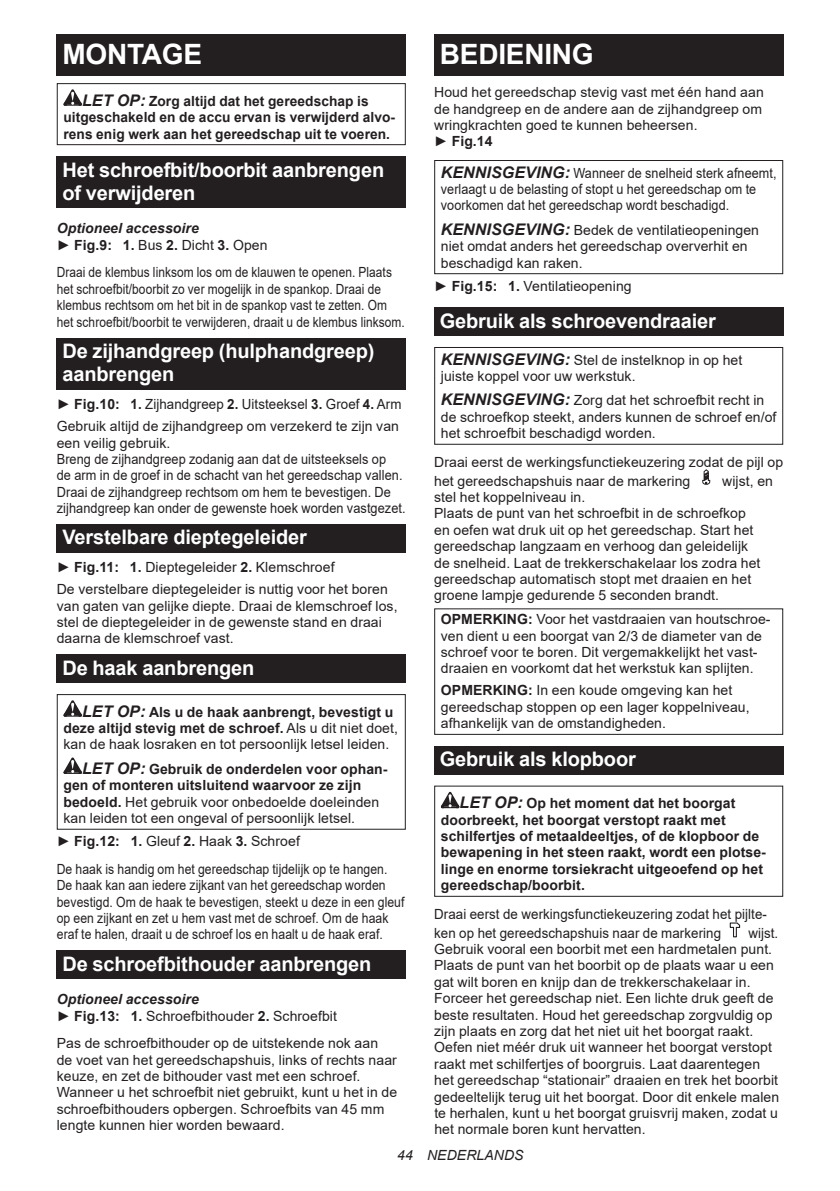
<style>
.page{position:relative;width:840px;height:1191px;background:#fff}
.page>*{position:absolute;margin:0;border:0;box-sizing:border-box;transform-origin:0 0}
.t1{font:700 28px "Arial";letter-spacing:-.01em;color:#fff}
.t2{font:700 20px/23.4px "Arial";letter-spacing:-.01em;color:#fff}
.t3{font:14px/16.4px "Arial";letter-spacing:.005em;color:#231f20}
.t4{font:14px/16.4px "Arial";letter-spacing:.005em;color:#231f20;scale:.95 1}
.t5{font:700 14px/16.4px "Arial";letter-spacing:.005em;color:#231f20;text-align:center}
.t6{font:14px/16.4px "Arial";letter-spacing:.005em;color:#231f20;scale:.85 1}
.t7{font:14px/16.4px "Arial";letter-spacing:.005em;color:#231f20;scale:.87 1}
.t8{font:14px/16.4px "Arial";letter-spacing:.005em;color:#231f20;scale:.9 1}
.t9{font:italic 700 14px/16.4px "Arial";letter-spacing:.005em;color:#231f20}
.t10{font:italic 14px "Arial";letter-spacing:.005em;color:#231f20}
.s1{font-style:italic;font-size:16px}
.s2{font-weight:400;font-style:normal}
.s3{font-style:normal}
.s4{font-weight:700}
.s5{font-weight:700;font-style:italic;font-size:16px}
.s6{font-weight:700;font-style:italic}
</style>
<div class="page">
<div style="left:57px;top:34px;width:348px;height:41px;background:#231f20"></div>
<svg style="left:63px;top:89px;width:19px;height:17px"></svg>
<div style="left:57px;top:83px;width:348px;height:62px;border:1px solid #231f20"></div>
<div style="left:57px;top:156px;width:348px;height:52px;background:#231f20"></div>
<div style="left:57px;top:338px;width:348px;height:52px;background:#231f20"></div>
<div style="left:57px;top:524px;width:348px;height:29px;background:#231f20"></div>
<div style="left:57px;top:654px;width:348px;height:29px;background:#231f20"></div>
<svg style="left:63px;top:700px;width:19px;height:16px"></svg>
<svg style="left:63px;top:757px;width:19px;height:17px"></svg>
<div style="left:57px;top:694px;width:348px;height:135px;border:1px solid #231f20"></div>
<div style="left:57px;top:950px;width:348px;height:29px;background:#231f20"></div>
<div style="left:434px;top:34px;width:348px;height:41px;background:#231f20"></div>
<div style="left:434px;top:160px;width:348px;height:114px;border:1px solid #231f20"></div>
<div style="left:434px;top:307px;width:348px;height:29px;background:#231f20"></div>
<div style="left:434px;top:347px;width:348px;height:98px;border:1px solid #231f20"></div>
<svg style="left:702px;top:469px;width:8px;height:16px"></svg>
<div style="left:434px;top:608px;width:348px;height:127px;border:1px solid #231f20"></div>
<div style="left:434px;top:746px;width:348px;height:28px;background:#231f20"></div>
<svg style="left:440px;top:792px;width:19px;height:16px"></svg>
<svg style="left:729px;top:922px;width:11px;height:15px"></svg>
<h1 class="t1" style="left:62px;top:34px;width:141px">MONTAGE</h1>
<p class="t5" style="left:63px;top:93px;width:333px"><span class="s1">LET OP:</span> Zorg altijd dat het gereedschap is uitgeschakeld en de accu ervan is verwijderd alvo&shy;rens enig werk aan het gereedschap uit te voeren.</p>
<h2 class="t2" style="left:62px;top:158px;width:323px">Het schroefbit/boorbit aanbrengen of verwijderen</h2>
<p class="t9" style="left:57px;top:221px;width:212px">Optioneel accessoire<br><span class="s2">►</span> <span class="s3">Fig.9: 1.</span> <span class="s2">Bus</span> <span class="s3">2.</span> <span class="s2">Dicht</span> <span class="s3">3.</span> <span class="s2">Open</span></p>
<p class="t6" style="left:57px;top:264px;width:411px">Draai de klembus linksom los om de klauwen te openen. Plaats het schroefbit/boorbit zo ver mogelijk in de spankop. Draai de klembus rechtsom om het bit in de spankop vast te zetten. Om het schroefbit/boorbit te verwijderen, draait u de klembus linksom.</p>
<h2 class="t2" style="left:62px;top:339px;width:313px">De zijhandgreep (hulphandgreep) aanbrengen</h2>
<p class="t3" style="left:57px;top:393px;width:346px;line-height:22px">► <span class="s4">Fig.10: 1.</span> Zijhandgreep <span class="s4">2.</span> Uitsteeksel <span class="s4">3.</span> Groef <span class="s4">4.</span> Arm<br>Gebruik altijd de zijhandgreep om verzekerd te zijn van</p>
<p class="t3" style="left:57px;top:434px;width:350px">een veilig gebruik.<br>Breng de zijhandgreep zodanig aan dat de uitsteeksels op<br>de arm in de groef in de schacht van het gereedschap vallen.<br>Draai de zijhandgreep rechtsom om hem te bevestigen. De zijhandgreep kan onder de gewenste hoek worden vastgezet.</p>
<h2 class="t2" style="left:62px;top:526px;width:246px">Verstelbare dieptegeleider</h2>
<p class="t3" style="left:57px;top:556px;width:332px;line-height:22px">► <span class="s4">Fig.11: 1.</span> Dieptegeleider <span class="s4">2.</span> Klemschroef<br>De verstelbare dieptegeleider is nuttig voor het boren</p>
<p class="t3" style="left:57px;top:597px;width:342px">van gaten van gelijke diepte. Draai de klemschroef los, stel de dieptegeleider in de gewenste stand en draai daarna de klemschroef vast.</p>
<h2 class="t2" style="left:62px;top:656px;width:193px">De haak aanbrengen</h2>
<p class="t3" style="left:63px;top:703px;width:336px;text-indent:19px"><span class="s5">LET OP:</span> <span class="s4">Als u de haak aanbrengt, bevestigt u deze altijd stevig met de schroef.</span> Als u dit niet doet, kan de haak losraken en tot persoonlijk letsel leiden.</p>
<p class="t3" style="left:63px;top:760px;width:325px;text-indent:19px"><span class="s5">LET OP:</span> <span class="s4">Gebruik de onderdelen voor ophan&shy;gen of monteren uitsluitend waarvoor ze zijn bedoeld.</span> Het gebruik voor onbedoelde doeleinden kan leiden tot een ongeval of persoonlijk letsel.</p>
<p class="t3" style="left:57px;top:827px;width:332px;line-height:27.8px">► <span class="s4">Fig.12: 1.</span> Gleuf <span class="s4">2.</span> Haak <span class="s4">3.</span> Schroef<br>De haak is handig om het gereedschap tijdelijk op te hangen.</p>
<p class="t7" style="left:57px;top:877px;width:401px">De haak kan aan iedere zijkant van het gereedschap worden bevestigd. Om de haak te bevestigen, steekt u deze in een gleuf op een zijkant en zet u hem vast met de schroef. Om de haak eraf te halen, draait u de schroef los en haalt u de haak eraf.</p>
<h2 class="t2" style="left:62px;top:952px;width:310px">De schroefbithouder aanbrengen</h2>
<p class="t3" style="left:57px;top:991px;width:281px"><span class="s6">Optioneel accessoire<br></span>► <span class="s4">Fig.13: 1.</span> Schroefbithouder <span class="s4">2.</span> Schroefbit</p>
<p class="t3" style="left:57px;top:1035px;width:342px">Pas de schroefbithouder op de uitstekende nok aan de voet van het gereedschapshuis, links of rechts naar keuze, en zet de bithouder vast met een schroef.<br>Wanneer u het schroefbit niet gebruikt, kunt u het in de schroefbithouders opbergen. Schroefbits van 45 mm lengte kunnen hier worden bewaard.</p>
<h1 class="t1" style="left:439px;top:34px;width:155px">BEDIENING</h1>
<p class="t3" style="left:434px;top:84px;width:331px">Houd het gereedschap stevig vast met één hand aan de handgreep en de andere aan de zijhandgreep om wringkrachten goed te kunnen beheersen.<br>► <span class="s4">Fig.14</span></p>
<p class="t8" style="left:440px;top:164px;width:374px"><span class="s5">KENNISGEVING:</span> Wanneer de snelheid sterk afneemt, verlaagt u de belasting of stopt u het gereedschap om te voorkomen dat het gereedschap wordt beschadigd.</p>
<p class="t3" style="left:440px;top:221px;width:319px"><span class="s5">KENNISGEVING:</span> Bedek de ventilatieopeningen niet omdat anders het gereedschap oververhit en beschadigd kan raken.</p>
<p class="t3" style="left:434px;top:277px;width:199px">► <span class="s4">Fig.15: 1.</span> Ventilatieopening</p>
<h2 class="t2" style="left:439px;top:309px;width:277px">Gebruik als schroevendraaier</h2>
<p class="t3" style="left:440px;top:351px;width:303px"><span class="s5">KENNISGEVING:</span> Stel de instelknop in op het juiste koppel voor uw werkstuk.</p>
<p class="t3" style="left:440px;top:392px;width:337px"><span class="s5">KENNISGEVING:</span> Zorg dat het schroefbit recht in de schroefkop steekt, anders kunnen de schroef en/of het schroefbit beschadigd worden.</p>
<p class="t3" style="left:434px;top:452px;width:350px;line-height:18.8px">Draai eerst de werkingsfunctiekeuzering zodat de pijl op het gereedschapshuis naar de markering</p>
<p class="t3" style="left:721px;top:472px;width:52px">wijst, en</p>
<p class="t3" style="left:434px;top:489px;width:327px">stel het koppelniveau in.<br>Plaats de punt van het schroefbit in de schroefkop en oefen wat druk uit op het gereedschap. Start het gereedschap langzaam en verhoog dan geleidelijk de snelheid. Laat de trekkerschakelaar los zodra het gereedschap automatisch stopt met draaien en het groene lampje gedurende 5 seconden brandt.</p>
<p class="t3" style="left:440px;top:611px;width:331px"><span class="s4">OPMERKING:</span> Voor het vastdraaien van houtschroe&shy;ven dient u een boorgat van 2/3 de diameter van de schroef voor te boren. Dit vergemakkelijkt het vast&shy;draaien en voorkomt dat het werkstuk kan splijten.</p>
<p class="t3" style="left:440px;top:682px;width:310px"><span class="s4">OPMERKING:</span> In een koude omgeving kan het gereedschap stoppen op een lager koppelniveau, afhankelijk van de omstandigheden.</p>
<h2 class="t2" style="left:439px;top:747px;width:197px">Gebruik als klopboor</h2>
<p class="t5" style="left:440px;top:795px;width:326px;text-align:left;text-indent:19px"><span class="s1">LET OP:</span> Op het moment dat het boorgat doorbreekt, het boorgat verstopt raakt met schilfertjes of metaaldeeltjes, of de klopboor de bewapening in het steen raakt, wordt een plotse&shy;linge en enorme torsiekracht uitgeoefend op het gereedschap/boorbit.</p>
<p class="t4" style="left:434px;top:904px;width:351px;line-height:18.8px">Draai eerst de werkingsfunctiekeuzering zodat het pijlte&shy;ken op het gereedschapshuis naar de markering</p>
<p class="t4" style="left:434px;top:924px;width:364px;text-indent:314px">wijst.<br>Gebruik vooral een boorbit met een hardmetalen punt.<br>Plaats de punt van het boorbit op de plaats waar u een gat wilt boren en knijp dan de trekkerschakelaar in.<br>Forceer het gereedschap niet. Een lichte druk geeft de beste resultaten. Houd het gereedschap zorgvuldig op zijn plaats en zorg dat het niet uit het boorgat raakt.<br>Oefen niet méér druk uit wanneer het boorgat verstopt raakt met schilfertjes of boorgruis. Laat daarentegen het gereedschap “stationair” draaien en trek het boorbit gedeeltelijk terug uit het boorgat. Door dit enkele malen te herhalen, kunt u het boorgat gruisvrij maken, zodat u het normale boren kunt hervatten.</p>
<p class="t10" style="left:397px;top:1146px;width:128px">44 NEDERLANDS</p>
</div>
